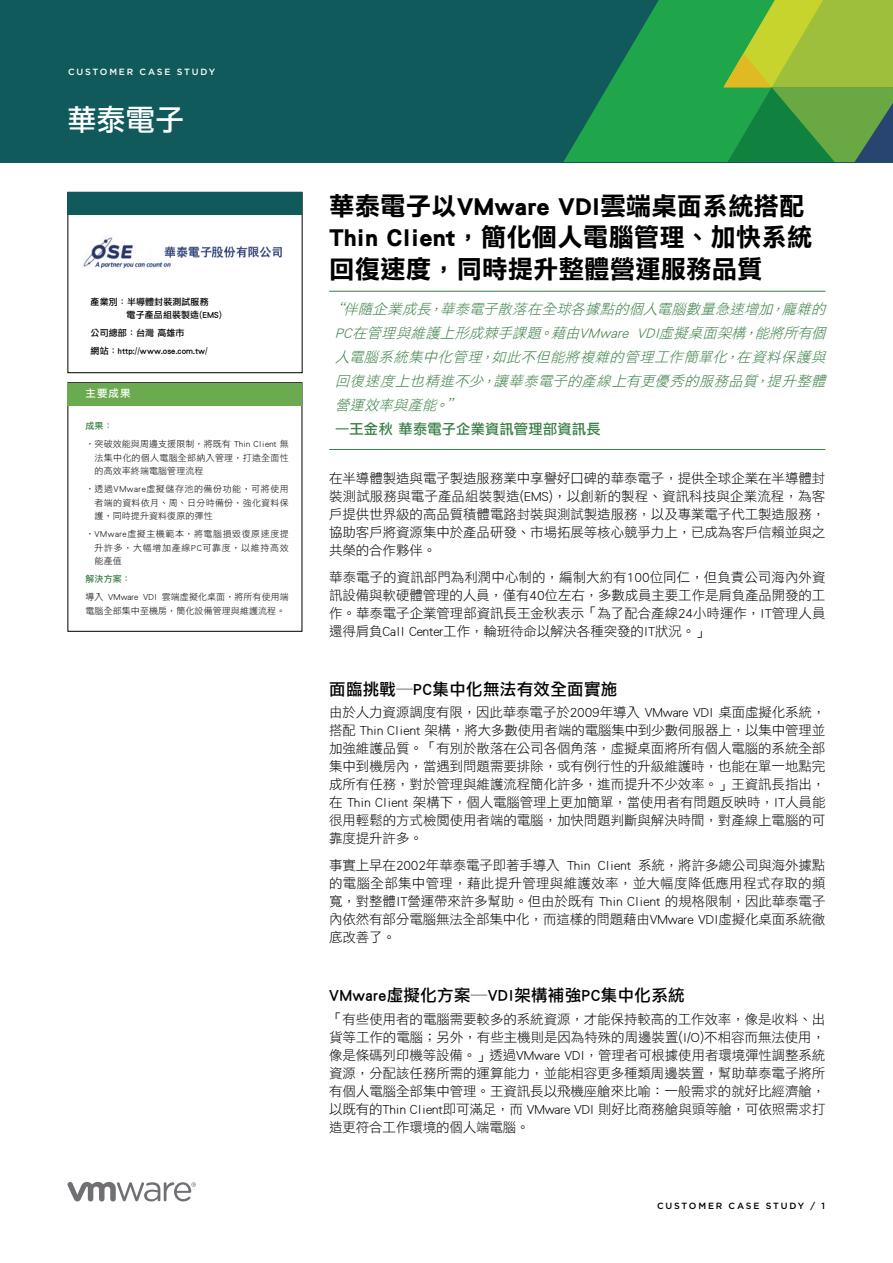
<style>
.page{position:relative;width:893px;height:1263px;background:#fff}
.page>*{position:absolute;margin:0;border:0;box-sizing:border-box;transform-origin:0 0}
.t1{font:29.25px "DF Li Hei Std W5";color:#fff}
.t2{font:25.5px/31.5px "DF Li Hei Std W7";color:#000}
.t3{font:16.5px "DF Li Hei Std W5";letter-spacing:.02em;color:#000}
.t4{font:italic 14.25px/24px "DF Li Hei Std W3";color:#3a7f47;text-align:justify}
.t5{font:14.25px "DF Li Hei Std W5";letter-spacing:.02em;color:#3a7f47}
.t6{font:13.5px/18px "DF Li Hei Std W3";letter-spacing:-.01em;color:#000;text-align:justify}
.t7{font:10.5px "DF Li Hei Std W5";color:#fff}
.t8{font:9px/13.5px "DF Li Hei Std W3";letter-spacing:.03em;color:#000;text-align:justify}
.t9{font:9px/13.5px "DF Li Hei Std W5";letter-spacing:.01em;color:#000}
.t10{font:9px/13.5px "DF Li Hei Std W3";letter-spacing:.01em;color:#000}
.t11{font:500 9px "Gotham";letter-spacing:.2em;color:#000}
.t12{font:500 9px "Gotham";letter-spacing:.2em;color:#fff}
.t13{font:9px "DF Li Hei Std W5";letter-spacing:.01em;color:#3a7f47}
</style>
<div class="page">
<div style="left:0;top:0;width:893px;height:162px;background:#115a5b"></div>
<svg style="left:563px;top:0;width:161px;height:162px;fill:#20a64a"></svg>
<svg style="left:724px;top:0;width:169px;height:162px;background:#6daa3f"></svg>
<svg style="left:68px;top:1182px;width:128px;height:19px"></svg>
<div style="left:68px;top:192px;width:234px;height:181px;border:1px solid #000"></div>
<div style="left:68px;top:192px;width:234px;height:23px;background:#115a5b"></div>
<img style="left:82px;top:236px;width:200px;height:33px">
<div style="left:68px;top:383px;width:234px;height:22px;background:#6bab4f"></div>
<hr style="left:329px;top:291px;width:496px;height:1px;background:#3a7f47">
<hr style="left:329px;top:449px;width:496px;height:1px;background:#3a7f47">
<p class="t12" style="left:68px;top:66px;width:148px">CUSTOMER CASE STUDY</p>
<h1 class="t1" style="left:67px;top:104px;width:118px">華泰電子</h1>
<p class="t9" style="left:127px;top:295px;width:97px;text-indent:-36px">產業別：半導體封裝測試服務<br>電子產品組裝製造(EMS)</p>
<p class="t9" style="left:91px;top:324px;width:119px;line-height:18px">公司總部：台灣 高雄市<br>網站：http://www.ose.com.tw/</p>
<p class="t7" style="left:86px;top:388px;width:47px">主要成果</p>
<p class="t13" style="left:86px;top:421px;width:29px">成果：</p>
<p class="t8" style="left:95px;top:437px;width:196px;text-indent:-9px">‧突破效能與周邊支援限制，將既有 Thin Client 無法集中化的個人電腦全部納入管理，打造全面性的高效率終端電腦管理流程</p>
<p class="t8" style="left:95px;top:482px;width:196px;text-indent:-9px">‧透過VMware虛擬儲存池的備份功能，可將使用者端的資料依月、周、日分時備份，強化資料保護，同時提升資料復原的彈性</p>
<p class="t8" style="left:95px;top:527px;width:196px;text-indent:-9px">‧VMware虛擬主機範本，將電腦損毀復原速度提升許多，大幅增加產線PC可靠度，以維持高效能產值</p>
<p class="t13" style="left:86px;top:574px;width:47px">解決方案：</p>
<p class="t10" style="left:86px;top:590px;width:205px">導入 VMware VDI 雲端虛擬化桌面，將所有使用端電腦全部集中至機房，簡化設備管理與維護流程。</p>
<h2 class="t2" style="left:329px;top:189px;width:485px">華泰電子以VMware VDI雲端桌面系統搭配<br>Thin Client，簡化個人電腦管理、加快系統回復速度，同時提升整體營運服務品質</h2>
<p class="t4" style="left:335px;top:296px;width:496px;text-indent:-6px">“伴隨企業成長，華泰電子散落在全球各據點的個人電腦數量急速增加，龐雜的PC在管理與維護上形成棘手課題。藉由VMware VDI虛擬桌面架構，能將所有個人電腦系統集中化管理，如此不但能將複雜的管理工作簡單化，在資料保護與回復速度上也精進不少，讓華泰電子的產線上有更優秀的服務品質，提升整體營運效率與產能。”</p>
<p class="t5" style="left:335px;top:422px;width:267px">—王金秋 華泰電子企業資訊管理部資訊長</p>
<p class="t6" style="left:329px;top:469px;width:498px">在半導體製造與電子製造服務業中享譽好口碑的華泰電子，提供全球企業在半導體封裝測試服務與電子產品組裝製造(EMS)，以創新的製程、資訊科技與企業流程，為客戶提供世界級的高品質積體電路封裝與測試製造服務，以及專業電子代工製造服務，協助客戶將資源集中於產品研發、市場拓展等核心競爭力上，已成為客戶信賴並與之共榮的合作夥伴。</p>
<p class="t6" style="left:329px;top:568px;width:498px">華泰電子的資訊部門為利潤中心制的，編制大約有100位同仁，但負責公司海內外資訊設備與軟硬體管理的人員，僅有40位左右，多數成員主要工作是肩負產品開發的工作。華泰電子企業管理部資訊長王金秋表示「為了配合產線24小時運作，IT管理人員還得肩負Call Center工作，輪班待命以解決各種突發的IT狀況。」</p>
<p class="t3" style="left:329px;top:680px;width:290px">面臨挑戰─PC集中化無法有效全面實施</p>
<p class="t6" style="left:329px;top:703px;width:498px">由於人力資源調度有限，因此華泰電子於2009年導入 VMware VDI 桌面虛擬化系統，搭配 Thin Client 架構，將大多數使用者端的電腦集中到少數伺服器上，以集中管理並加強維護品質。「有別於散落在公司各個角落，虛擬桌面將所有個人電腦的系統全部集中到機房內，當遇到問題需要排除，或有例行性的升級維護時，也能在單一地點完成所有任務，對於管理與維護流程簡化許多，進而提升不少效率。」王資訊長指出，在 Thin Client 架構下，個人電腦管理上更加簡單，當使用者有問題反映時，IT人員能很用輕鬆的方式檢閱使用者端的電腦，加快問題判斷與解決時間，對產線上電腦的可靠度提升許多。</p>
<p class="t6" style="left:329px;top:856px;width:498px">事實上早在2002年華泰電子即著手導入 Thin Client 系統，將許多總公司與海外據點的電腦全部集中管理，藉此提升管理與維護效率，並大幅度降低應用程式存取的頻寬，對整體IT營運帶來許多幫助。但由於既有 Thin Client 的規格限制，因此華泰電子內依然有部分電腦無法全部集中化，而這樣的問題藉由VMware VDI虛擬化桌面系統徹底改善了。</p>
<p class="t3" style="left:329px;top:986px;width:357px">VMware虛擬化方案─VDI架構補強PC集中化系統</p>
<p class="t6" style="left:329px;top:1009px;width:498px">「有些使用者的電腦需要較多的系統資源，才能保持較高的工作效率，像是收料、出貨等工作的電腦；另外，有些主機則是因為特殊的周邊裝置(I/O)不相容而無法使用，像是條碼列印機等設備。」透過VMware VDI，管理者可根據使用者環境彈性調整系統資源，分配該任務所需的運算能力，並能相容更多種類周邊裝置，幫助華泰電子將所有個人電腦全部集中管理。王資訊長以飛機座艙來比喻：一般需求的就好比經濟艙，以既有的Thin Client即可滿足，而 VMware VDI 則好比商務艙與頭等艙，可依照需求打造更符合工作環境的個人端電腦。</p>
<p class="t11" style="left:657px;top:1200px;width:169px">CUSTOMER CASE STUDY / 1</p>
</div>
